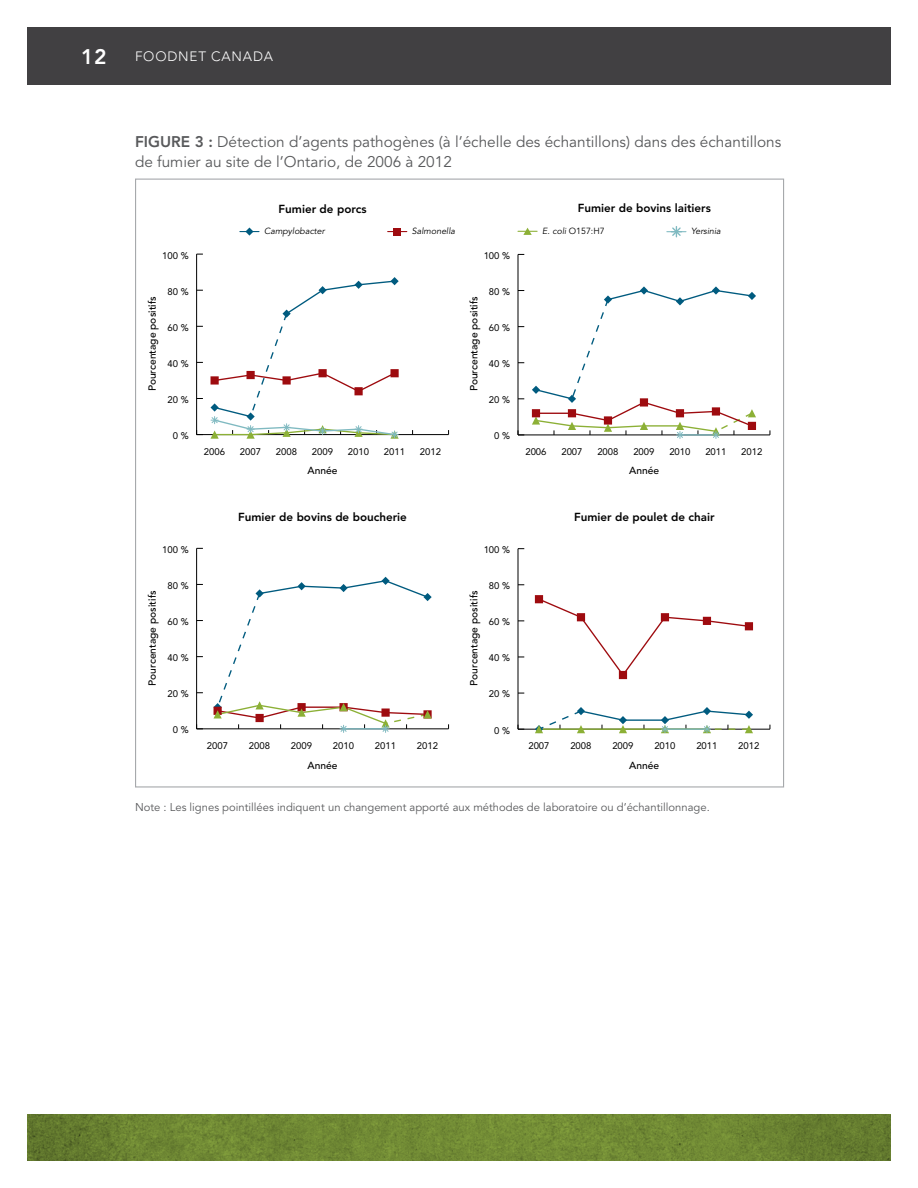
<style>
.page{position:relative;width:918px;height:1188px;background:#fff}
.page>*{position:absolute;margin:0;border:0;box-sizing:border-box;transform-origin:0 0}
.t1{font:800 21px "Avenir LT Std";color:#fff}
.t2{font:15.3px/20.5px "Avenir LT Std";color:#58595b}
.t3{font:300 13.5px "Avenir LT Std";letter-spacing:.06em;color:#fff}
.t4{font:800 11.55px "Avenir LT Std";color:#000}
.t5{font:11.25px "Avenir LT Std";color:#58595b}
.t6{font:500 10.2px "Avenir LT Std";color:#000}
.t7{font:9.6px "Avenir LT Std";color:#000}
.t8{font:italic 8.85px "Avenir LT Std";color:#000}
.t9{font:8.85px "Avenir LT Std";color:#000}
.s1{font-weight:800}
.s2{font-style:italic}
</style>
<div class="page">
<svg style="left:27px;top:1115px;width:864px;height:46px;background:#6d8533"></svg>
<div style="left:27px;top:27px;width:113px;height:57px;background:#414042"></div>
<div style="left:135px;top:27px;width:756px;height:57px;background:#414042"></div>
<hr style="left:197px;top:434px;width:252px;height:1px;background:#000">
<hr style="left:196px;top:254px;width:1px;height:181px;background:#000">
<svg style="left:211px;top:277px;width:188px;height:162px"></svg>
<hr style="left:518px;top:435px;width:252px;height:1px;background:#000">
<hr style="left:518px;top:254px;width:1px;height:181px;background:#000">
<svg style="left:518px;top:430px;width:6px;height:6px"></svg>
<svg style="left:532px;top:286px;width:224px;height:153px"></svg>
<hr style="left:197px;top:728px;width:252px;height:1px;background:#000">
<hr style="left:196px;top:548px;width:1px;height:181px;background:#000">
<svg style="left:214px;top:577px;width:218px;height:156px"></svg>
<hr style="left:518px;top:729px;width:252px;height:1px;background:#000">
<hr style="left:518px;top:549px;width:1px;height:180px;background:#000">
<svg style="left:518px;top:725px;width:6px;height:5px"></svg>
<hr style="left:623px;top:719px;width:42px;height:2px;background:#005b7f">
<svg style="left:537px;top:597px;width:213px;height:80px"></svg>
<hr style="left:623px;top:728px;width:42px;height:2px;background:#8cb036">
<div style="left:535px;top:595px;width:8px;height:8px;background:#9e0b0f"></div>
<div style="left:577px;top:613px;width:8px;height:8px;background:#9e0b0f"></div>
<div style="left:619px;top:671px;width:8px;height:8px;background:#9e0b0f"></div>
<div style="left:661px;top:613px;width:8px;height:8px;background:#9e0b0f"></div>
<div style="left:703px;top:617px;width:8px;height:8px;background:#9e0b0f"></div>
<div style="left:745px;top:622px;width:8px;height:8px;background:#9e0b0f"></div>
<svg style="left:535px;top:707px;width:92px;height:26px"></svg>
<svg style="left:661px;top:707px;width:92px;height:26px"></svg>
<svg style="left:240px;top:228px;width:19px;height:8px"></svg>
<svg style="left:388px;top:231px;width:19px;height:1px"></svg>
<div style="left:394px;top:228px;width:7px;height:7px;background:#9e0b0f"></div>
<svg style="left:518px;top:228px;width:19px;height:7px"></svg>
<svg style="left:667px;top:226px;width:19px;height:11px"></svg>
<h1 class="t1" style="left:81px;top:44px;width:27px">12</h1>
<h3 class="t3" style="left:135px;top:48px;width:140px">FOODNET CANADA</h3>
<h2 class="t2" style="left:135px;top:132px;width:648px"><span class="s1">Figure 3 :</span> Détection d’agents pathogènes (à l’échelle des échantillons) dans des échantillons de fumier au site de l’Ontario, de 2006 à 2012</h2>
<p class="t4" style="left:279px;top:202px;width:89px">Fumier de porcs</p>
<p class="t4" style="left:578px;top:201px;width:135px">Fumier de bovins laitiers</p>
<p class="t8" style="left:264px;top:226px;width:62px">Campylobacter</p>
<p class="t8" style="left:412px;top:226px;width:45px">Salmonella</p>
<p class="t9" style="left:542px;top:226px;width:64px"><span class="s2">E. coli</span> O157:H7</p>
<p class="t8" style="left:691px;top:226px;width:31px">Yersinia</p>
<p class="t7" style="left:162px;top:250px;width:28px">100 %</p>
<p class="t7" style="left:484px;top:250px;width:28px">100 %</p>
<p class="t6" style="left:146px;top:391px;width:97px;rotate:-90deg">Pourcentage positifs</p>
<p class="t7" style="left:168px;top:286px;width:23px">80 %</p>
<p class="t7" style="left:168px;top:322px;width:23px">60 %</p>
<p class="t7" style="left:168px;top:358px;width:23px">40 %</p>
<p class="t6" style="left:468px;top:391px;width:97px;rotate:-90deg">Pourcentage positifs</p>
<p class="t7" style="left:489px;top:286px;width:23px">80 %</p>
<p class="t7" style="left:489px;top:322px;width:23px">60 %</p>
<p class="t7" style="left:489px;top:358px;width:23px">40 %</p>
<p class="t7" style="left:168px;top:394px;width:23px">20 %</p>
<p class="t7" style="left:489px;top:394px;width:23px">20 %</p>
<p class="t7" style="left:173px;top:430px;width:17px">0 %</p>
<p class="t7" style="left:494px;top:430px;width:17px">0 %</p>
<p class="t7" style="left:204px;top:446px;width:23px">2006</p>
<p class="t7" style="left:240px;top:446px;width:23px">2007</p>
<p class="t7" style="left:276px;top:446px;width:23px">2008</p>
<p class="t7" style="left:312px;top:446px;width:23px">2009</p>
<p class="t7" style="left:348px;top:446px;width:23px">2010</p>
<p class="t7" style="left:384px;top:446px;width:23px">2011</p>
<p class="t7" style="left:420px;top:446px;width:23px">2012</p>
<p class="t7" style="left:525px;top:446px;width:23px">2006</p>
<p class="t7" style="left:561px;top:446px;width:23px">2007</p>
<p class="t7" style="left:597px;top:446px;width:23px">2008</p>
<p class="t7" style="left:633px;top:446px;width:23px">2009</p>
<p class="t7" style="left:669px;top:446px;width:23px">2010</p>
<p class="t7" style="left:705px;top:446px;width:23px">2011</p>
<p class="t7" style="left:741px;top:446px;width:23px">2012</p>
<p class="t6" style="left:308px;top:465px;width:31px">Année</p>
<p class="t6" style="left:629px;top:465px;width:31px">Année</p>
<p class="t4" style="left:238px;top:510px;width:170px">Fumier de bovins de boucherie</p>
<p class="t4" style="left:574px;top:510px;width:142px">Fumier de poulet de chair</p>
<p class="t7" style="left:162px;top:544px;width:28px">100 %</p>
<p class="t7" style="left:484px;top:544px;width:28px">100 %</p>
<p class="t6" style="left:146px;top:686px;width:97px;rotate:-90deg">Pourcentage positifs</p>
<p class="t7" style="left:168px;top:580px;width:23px">80 %</p>
<p class="t7" style="left:168px;top:616px;width:23px">60 %</p>
<p class="t7" style="left:168px;top:652px;width:23px">40 %</p>
<p class="t6" style="left:468px;top:686px;width:97px;rotate:-90deg">Pourcentage positifs</p>
<p class="t7" style="left:489px;top:580px;width:23px">80 %</p>
<p class="t7" style="left:489px;top:616px;width:23px">60 %</p>
<p class="t7" style="left:489px;top:652px;width:23px">40 %</p>
<p class="t7" style="left:168px;top:688px;width:23px">20 %</p>
<p class="t7" style="left:489px;top:689px;width:23px">20 %</p>
<p class="t7" style="left:173px;top:724px;width:17px">0 %</p>
<p class="t7" style="left:494px;top:725px;width:17px">0 %</p>
<p class="t7" style="left:207px;top:740px;width:23px">2007</p>
<p class="t7" style="left:249px;top:740px;width:23px">2008</p>
<p class="t7" style="left:291px;top:740px;width:23px">2009</p>
<p class="t7" style="left:333px;top:740px;width:23px">2010</p>
<p class="t7" style="left:375px;top:740px;width:23px">2011</p>
<p class="t7" style="left:417px;top:740px;width:23px">2012</p>
<p class="t7" style="left:528px;top:740px;width:23px">2007</p>
<p class="t7" style="left:570px;top:740px;width:23px">2008</p>
<p class="t7" style="left:612px;top:740px;width:23px">2009</p>
<p class="t7" style="left:654px;top:740px;width:23px">2010</p>
<p class="t7" style="left:696px;top:740px;width:23px">2011</p>
<p class="t7" style="left:738px;top:740px;width:23px">2012</p>
<p class="t6" style="left:308px;top:759px;width:31px">Année</p>
<p class="t6" style="left:629px;top:759px;width:31px">Année</p>
<p class="t5" style="left:135px;top:801px;width:576px">Note : Les lignes pointillées indiquent un changement apporté aux méthodes de laboratoire ou d’échantillonnage.</p>
</div>
